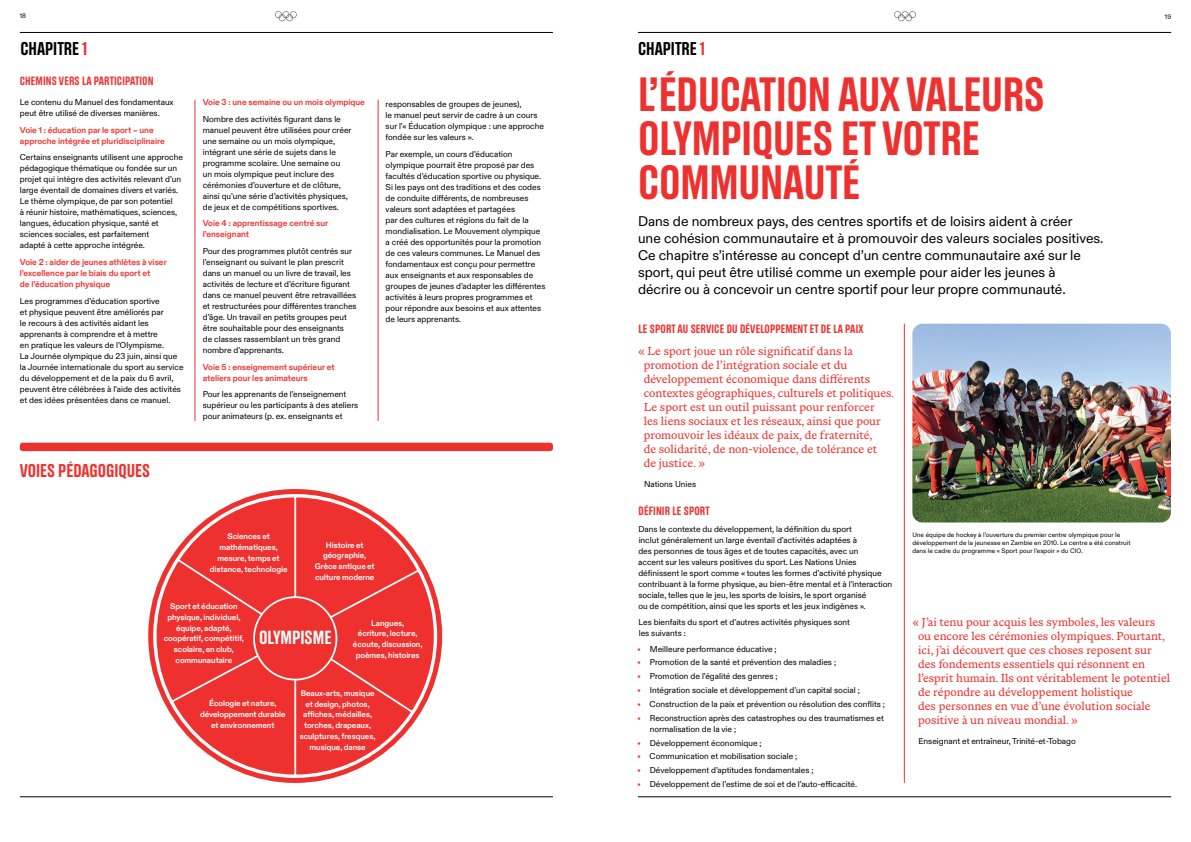
<style>
.page{position:relative;width:1191px;height:842px;background:#fff}
.page>*{position:absolute;margin:0;border:0;box-sizing:border-box;transform-origin:0 0}
.t1{font:48px/44px "Olympic Headline";letter-spacing:-.005em;color:#ee312f}
.t2{font:19px "Olympic Headline";color:#fff}
.t3{font:18.5px "Olympic Headline";color:#000}
.t4{font:18.5px "Olympic Headline";color:#ee312f}
.t5{font:14px/17px "Olympic Sans";color:#000}
.t6{font:12px "Olympic Headline";letter-spacing:.01em;color:#ee312f}
.t7{font:11.5px/14px "Olympic Serif";color:#ee312f}
.t8{font:8.5px/11px "Olympic Sans";color:#000}
.t9{font:700 8.5px/11px "Olympic Sans";color:#ee312f}
.t10{font:700 8.1px/10.7px "Olympic Sans";letter-spacing:-.005em;color:#fff;text-align:center}
.t11{font:6.5px/8.4px "Olympic Sans";letter-spacing:.01em;color:#000}
.s1{color:#ee312f}
</style>
<div class="page">
<img style="left:912px;top:324px;width:259px;height:198px">
<div style="left:157px;top:497px;width:277px;height:277px;background:#ee312f;border-radius:50%"></div>
<hr style="left:294px;top:496px;width:2px;height:280px;background:#fff">
<svg style="left:169px;top:557px;width:252px;height:157px"></svg>
<div style="left:254px;top:597px;width:82px;height:83px;background:#ee312f;border-radius:50%"></div>
<div style="left:253px;top:596px;width:84px;height:84px;border:2px solid #fff;border-radius:50%"></div>
<hr style="left:195px;top:100px;width:1px;height:321px;background:#ee312f">
<hr style="left:378px;top:100px;width:1px;height:321px;background:#ee312f">
<div style="left:20px;top:443px;width:533px;height:8px;background:#ee312f;border-radius:3px"></div>
<hr style="left:904px;top:324px;width:1px;height:459px;background:#ee312f">
<hr style="left:20px;top:32px;width:533px;height:1px;background:#000">
<hr style="left:638px;top:32px;width:533px;height:1px;background:#000">
<svg style="left:894px;top:11px;width:22px;height:10px"></svg>
<svg style="left:275px;top:11px;width:22px;height:10px"></svg>
<hr style="left:20px;top:797px;width:533px;height:1px;background:#000">
<hr style="left:638px;top:797px;width:533px;height:1px;background:#000">
<p class="t11" style="left:20px;top:12px;width:8px">18</p>
<p class="t11" style="left:1164px;top:12px;width:8px">19</p>
<h3 class="t3" style="left:20px;top:38px;width:68px">CHAPITRE <span class="s1">1</span></h3>
<h3 class="t3" style="left:638px;top:38px;width:68px">CHAPITRE <span class="s1">1</span></h3>
<h3 class="t6" style="left:20px;top:75px;width:135px">CHEMINS VERS LA PARTICIPATION</h3>
<p class="t8" style="left:20px;top:96px;width:155px">Le contenu du Manuel des fondamentaux peut être utilisé de diverses manières.</p>
<p class="t9" style="left:20px;top:124px;width:146px">Voie 1 : éducation par le sport – une approche intégrée et pluridisciplinaire</p>
<p class="t8" style="left:20px;top:151px;width:165px">Certains enseignants utilisent une approche pédagogique thématique ou fondée sur un projet qui intègre des activités relevant d’un large éventail de domaines divers et variés.<br>Le thème olympique, de par son potentiel<br>à réunir histoire, mathématiques, sciences, langues, éducation physique, santé et sciences sociales, est parfaitement<br>adapté à cette approche intégrée.</p>
<p class="t9" style="left:20px;top:256px;width:148px">Voie 2 : aider de jeunes athlètes à viser l’excellence par le biais du sport et<br>de l’éducation physique</p>
<p class="t8" style="left:20px;top:295px;width:165px">Les programmes d’éducation sportive<br>et physique peuvent être améliorés par<br>le recours à des activités aidant les apprenants à comprendre et à mettre<br>en pratique les valeurs de l’Olympisme.<br>La Journée olympique du 23 juin, ainsi que la Journée internationale du sport au service du développement et de la paix du 6 avril, peuvent être célébrées à l’aide des activités et des idées présentées dans ce manuel.</p>
<h1 class="t1" style="left:638px;top:71px;width:408px">L’ÉDUCATION AUX VALEURS<br>OLYMPIQUES ET VOTRE<br>COMMUNAUTÉ</h1>
<p class="t5" style="left:638px;top:212px;width:467px">Dans de nombreux pays, des centres sportifs et de loisirs aident à créer<br>une cohésion communautaire et à promouvoir des valeurs sociales positives.<br>Ce chapitre s’intéresse au concept d’un centre communautaire axé sur le sport, qui peut être utilisé comme un exemple pour aider les jeunes à<br>décrire ou à concevoir un centre sportif pour leur propre communauté.</p>
<p class="t9" style="left:203px;top:96px;width:164px">Voie 3 : une semaine ou un mois olympique</p>
<p class="t8" style="left:203px;top:113px;width:150px">Nombre des activités figurant dans le manuel peuvent être utilisées pour créer une semaine ou un mois olympique, intégrant une série de sujets dans le programme scolaire. Une semaine ou un mois olympique peut inclure des cérémonies d’ouverture et de clôture, ainsi qu’une série d’activités physiques, de jeux et de compétitions sportives.</p>
<p class="t9" style="left:203px;top:217px;width:127px">Voie 4 : apprentissage centré sur l’enseignant</p>
<p class="t8" style="left:203px;top:245px;width:155px">Pour des programmes plutôt centrés sur l’enseignant ou suivant le plan prescrit dans un manuel ou un livre de travail, les activités de lecture et d’écriture figurant dans ce manuel peuvent être retravaillées et restructurées pour différentes tranches d’âge. Un travail en petits groupes peut être souhaitable pour des enseignants<br>de classes rassemblant un très grand nombre d’apprenants.</p>
<p class="t9" style="left:203px;top:361px;width:133px">Voie 5 : enseignement supérieur et ateliers pour les animateurs</p>
<p class="t8" style="left:203px;top:388px;width:157px">Pour les apprenants de l’enseignement supérieur ou les participants à des ateliers pour animateurs (p. ex. enseignants et</p>
<p class="t8" style="left:386px;top:98px;width:160px">responsables de groupes de jeunes),<br>le manuel peut servir de cadre à un cours sur l’« Éducation olympique : une approche fondée sur les valeurs ».</p>
<p class="t8" style="left:386px;top:148px;width:161px">Par exemple, un cours d’éducation olympique pourrait être proposé par des facultés d’éducation sportive ou physique.<br>Si les pays ont des traditions et des codes de conduite différents, de nombreuses valeurs sont adaptées et partagées<br>par des cultures et régions du fait de la mondialisation. Le Mouvement olympique a créé des opportunités pour la promotion de ces valeurs communes. Le Manuel des fondamentaux est conçu pour permettre aux enseignants et aux responsables de groupes de jeunes d’adapter les différentes activités à leurs propres programmes et pour répondre aux besoins et aux attentes de leurs apprenants.</p>
<h3 class="t6" style="left:638px;top:322px;width:226px">LE SPORT AU SERVICE DU DÉVELOPPEMENT ET DE LA PAIX</h3>
<p class="t7" style="left:643px;top:345px;width:252px;text-indent:-6px">« Le sport joue un rôle significatif dans la promotion de l’intégration sociale et du développement économique dans différents contextes géographiques, culturels et politiques.<br>Le sport est un outil puissant pour renforcer<br>les liens sociaux et les réseaux, ainsi que pour promouvoir les idéaux de paix, de fraternité,<br>de solidarité, de non-violence, de tolérance et<br>de justice. »</p>
<p class="t8" style="left:644px;top:478px;width:53px">Nations Unies</p>
<h3 class="t6" style="left:638px;top:504px;width:72px">DÉFINIR LE SPORT</h3>
<p class="t8" style="left:638px;top:523px;width:255px">Dans le contexte du développement, la définition du sport<br>inclut généralement un large éventail d’activités adaptées à<br>des personnes de tous âges et de toutes capacités, avec un<br>accent sur les valeurs positives du sport. Les Nations Unies définissent le sport comme « toutes les formes d’activité physique contribuant à la forme physique, au bien-être mental et à l’interaction sociale, telles que le jeu, les sports de loisirs, le sport organisé<br>ou de compétition, ainsi que les sports et les jeux indigènes ».</p>
<p class="t8" style="left:638px;top:616px;width:213px">Les bienfaits du sport et d’autres activités physiques sont les suivants :</p>
<p class="t8" style="left:637px;top:642px;width:141px"><span class="s1">•</span> Meilleure performance éducative ;</p>
<p class="t8" style="left:637px;top:656px;width:200px"><span class="s1">•</span> Promotion de la santé et prévention des maladies ;</p>
<p class="t8" style="left:637px;top:670px;width:141px"><span class="s1">•</span> Promotion de l’égalité des genres ;</p>
<p class="t8" style="left:637px;top:684px;width:224px"><span class="s1">•</span> Intégration sociale et développement d’un capital social ;</p>
<p class="t8" style="left:637px;top:698px;width:249px"><span class="s1">•</span> Construction de la paix et prévention ou résolution des conflits ;</p>
<p class="t8" style="left:650px;top:712px;width:235px;text-indent:-12px"><span class="s1">•</span> Reconstruction après des catastrophes ou des traumatismes et normalisation de la vie ;</p>
<p class="t8" style="left:637px;top:737px;width:126px"><span class="s1">•</span> Développement économique ;</p>
<p class="t8" style="left:637px;top:750px;width:161px"><span class="s1">•</span> Communication et mobilisation sociale ;</p>
<p class="t8" style="left:637px;top:764px;width:178px"><span class="s1">•</span> Développement d’aptitudes fondamentales ;</p>
<p class="t8" style="left:637px;top:778px;width:221px"><span class="s1">•</span> Développement de l’estime de soi et de l’auto-efficacité.</p>
<h3 class="t4" style="left:20px;top:460px;width:132px">VOIES PÉDAGOGIQUES</h3>
<p class="t11" style="left:912px;top:530px;width:220px">Une équipe de hockey à l’ouverture du premier centre olympique pour le développement de la jeunesse en Zambie en 2010. Le centre a été construit dans le cadre du programme « Sport pour l’espoir » du CIO.</p>
<p class="t10" style="left:210px;top:531px;width:79px">Sciences et mathématiques, mesure, temps et distance, technologie</p>
<p class="t10" style="left:315px;top:539px;width:61px">Histoire et géographie,<br>Grèce antique et culture moderne</p>
<p class="t10" style="left:164px;top:601px;width:82px">Sport et éducation physique, individuel, équipe, adapté, coopératif, compétitif, scolaire, en club, communautaire</p>
<p class="t7" style="left:918px;top:615px;width:253px;text-indent:-6px">« J’ai tenu pour acquis les symboles, les valeurs ou encore les cérémonies olympiques. Pourtant, ici, j’ai découvert que ces choses reposent sur des fondements essentiels qui résonnent en l’esprit humain. Ils ont véritablement le potentiel de répondre au développement holistique<br>des personnes en vue d’une évolution sociale positive à un niveau mondial. »</p>
<p class="t8" style="left:918px;top:735px;width:159px">Enseignant et entraîneur, Trinité-et-Tobago</p>
<p class="t10" style="left:353px;top:617px;width:71px">Langues,<br>écriture, lecture, écoute, discussion, poèmes, histoires</p>
<p class="t10" style="left:300px;top:687px;width:77px">Beaux-arts, musique et design, photos, affiches, médailles, torches, drapeaux, sculptures, fresques, musique, danse</p>
<h2 class="t2" style="left:259px;top:627px;width:74px">OLYMPISME</h2>
<p class="t10" style="left:200px;top:697px;width:87px">Écologie et nature, développement durable et environnement</p>
</div>
